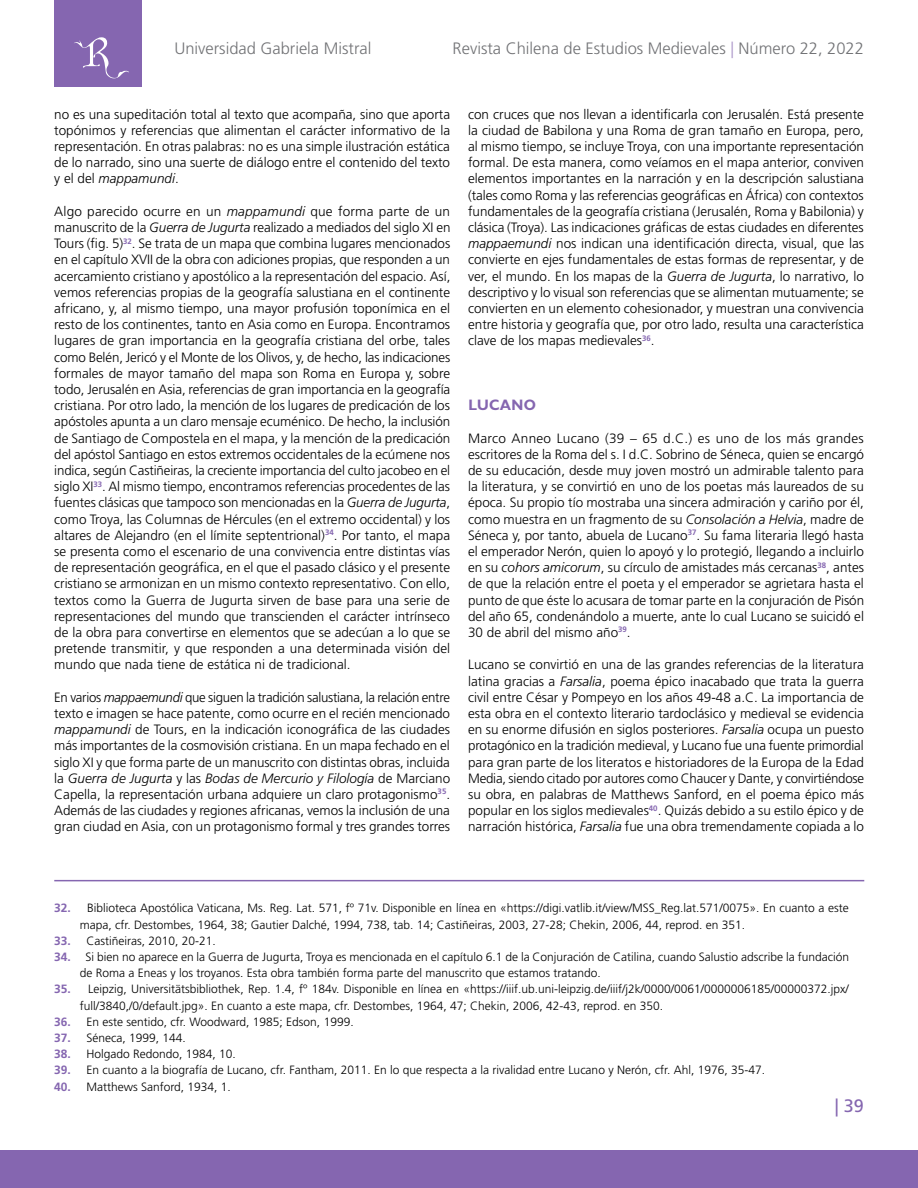
<style>
.page{position:relative;width:918px;height:1188px;background:#fff}
.page>*{position:absolute;margin:0;border:0;box-sizing:border-box;transform-origin:0 0}
.t1{font:18px "Frutiger LT Std";color:#8566b0}
.t2{font:300 16.5px "Frutiger LT Std";color:#717275}
.t3{font:700 15px "Gill Sans Display MT Pro";color:#8566b0}
.t4{font:300 13.5px/16.2px "Frutiger LT Std";color:#000;text-align:justify}
.t5{font:300 12px/16.2px "Frutiger LT Std";color:#000}
.s1{color:#ac97c9}
.s2{font-style:italic}
.s3{font-weight:700;color:#8566b0}
</style>
<div class="page">
<div style="left:0;top:1151px;width:918px;height:37px;background:#8566b0"></div>
<div style="left:54px;top:0;width:88px;height:86px;background:#8566b0"></div>
<svg style="left:74px;top:37px;width:55px;height:42px"></svg>
<hr style="left:54px;top:880px;width:810px;height:1px;background:#8566b0">
<p class="t2" style="left:174px;top:39px;width:199px">Universidad Gabriela Mistral</p>
<p class="t2" style="left:453px;top:39px;width:413px">Revista Chilena de Estudios Medievales <span class="s1">|</span> Número 22, 2022</p>
<p class="t4" style="left:54px;top:106px;width:397px">no es una supeditación total al texto que acompaña, sino que aporta topónimos y referencias que alimentan el carácter informativo de la representación. En otras palabras: no es una simple ilustración estática de lo narrado, sino una suerte de diálogo entre el contenido del texto y el del <span class="s2">mappamundi</span>.</p>
<p class="t4" style="left:54px;top:203px;width:398px">Algo parecido ocurre en un <span class="s2">mappamundi</span> que forma parte de un manuscrito de la <span class="s2">Guerra de Jugurta</span> realizado a mediados del siglo XI en Tours (fig. 5)<sup>32</sup>. Se trata de un mapa que combina lugares mencionados en el capítulo XVII de la obra con adiciones propias, que responden a un acercamiento cristiano y apostólico a la representación del espacio. Así, vemos referencias propias de la geografía salustiana en el continente africano, y, al mismo tiempo, una mayor profusión toponímica en el resto de los continentes, tanto en Asia como en Europa. Encontramos lugares de gran importancia en la geografía cristiana del orbe, tales como Belén, Jericó y el Monte de los Olivos, y, de hecho, las indicaciones formales de mayor tamaño del mapa son Roma en Europa y, sobre todo, Jerusalén en Asia, referencias de gran importancia en la geografía cristiana. Por otro lado, la mención de los lugares de predicación de los apóstoles apunta a un claro mensaje ecuménico. De hecho, la inclusión de Santiago de Compostela en el mapa, y la mención de la predicación del apóstol Santiago en estos extremos occidentales de la ecúmene nos indica, según Castiñeiras, la creciente importancia del culto jacobeo en el siglo XI<sup>33</sup>. Al mismo tiempo, encontramos referencias procedentes de las fuentes clásicas que tampoco son mencionadas en la <span class="s2">Guerra de Jugurta</span>, como Troya, las Columnas de Hércules (en el extremo occidental) y los altares de Alejandro (en el límite septentrional)<sup>34</sup>. Por tanto, el mapa se presenta como el escenario de una convivencia entre distintas vías de representación geográfica, en el que el pasado clásico y el presente cristiano se armonizan en un mismo contexto representativo. Con ello, textos como la Guerra de Jugurta sirven de base para una serie de representaciones del mundo que transcienden el carácter intrínseco de la obra para convertirse en elementos que se adecúan a lo que se pretende transmitir, y que responden a una determinada visión del mundo que nada tiene de estática ni de tradicional.</p>
<p class="t4" style="left:54px;top:689px;width:397px">En varios <span class="s2">mappaemundi</span> que siguen la tradición salustiana, la relación entre texto e imagen se hace patente, como ocurre en el recién mencionado <span class="s2">mappamundi</span> de Tours, en la indicación iconográfica de las ciudades más importantes de la cosmovisión cristiana. En un mapa fechado en el siglo XI y que forma parte de un manuscrito con distintas obras, incluida la <span class="s2">Guerra de Jugurta</span> y las <span class="s2">Bodas de Mercurio y Filología</span> de Marciano Capella, la representación urbana adquiere un claro protagonismo<sup>35</sup>.<br>Además de las ciudades y regiones africanas, vemos la inclusión de una gran ciudad en Asia, con un protagonismo formal y tres grandes torres</p>
<p class="t4" style="left:468px;top:106px;width:397px">con cruces que nos llevan a identificarla con Jerusalén. Está presente la ciudad de Babilona y una Roma de gran tamaño en Europa, pero, al mismo tiempo, se incluye Troya, con una importante representación formal. De esta manera, como veíamos en el mapa anterior, conviven elementos importantes en la narración y en la descripción salustiana (tales como Roma y las referencias geográficas en África) con contextos fundamentales de la geografía cristiana (Jerusalén, Roma y Babilonia) y clásica (Troya). Las indicaciones gráficas de estas ciudades en diferentes <span class="s2">mappaemundi</span> nos indican una identificación directa, visual, que las convierte en ejes fundamentales de estas formas de representar, y de ver, el mundo. En los mapas de la <span class="s2">Guerra de Jugurta</span>, lo narrativo, lo descriptivo y lo visual son referencias que se alimentan mutuamente; se convierten en un elemento cohesionador, y muestran una convivencia entre historia y geografía que, por otro lado, resulta una característica clave de los mapas medievales<sup>36</sup>.</p>
<p class="t3" style="left:468px;top:396px;width:69px">LUCANO</p>
<p class="t4" style="left:468px;top:430px;width:398px">Marco Anneo Lucano (39 – 65 d.C.) es uno de los más grandes escritores de la Roma del s. I d.C. Sobrino de Séneca, quien se encargó de su educación, desde muy joven mostró un admirable talento para la literatura, y se convirtió en uno de los poetas más laureados de su época. Su propio tío mostraba una sincera admiración y cariño por él, como muestra en un fragmento de su <span class="s2">Consolación a Helvia</span>, madre de Séneca y, por tanto, abuela de Lucano<sup>37</sup>. Su fama literaria llegó hasta el emperador Nerón, quien lo apoyó y lo protegió, llegando a incluirlo en su <span class="s2">cohors amicorum</span>, su círculo de amistades más cercanas<sup>38</sup>, antes de que la relación entre el poeta y el emperador se agrietara hasta el punto de que éste lo acusara de tomar parte en la conjuración de Pisón del año 65, condenándolo a muerte, ante lo cual Lucano se suicidó el 30 de abril del mismo año<sup>39</sup>.</p>
<p class="t4" style="left:468px;top:657px;width:398px">Lucano se convirtió en una de las grandes referencias de la literatura latina gracias a <span class="s2">Farsalia</span>, poema épico inacabado que trata la guerra civil entre César y Pompeyo en los años 49-48 a.C. La importancia de esta obra en el contexto literario tardoclásico y medieval se evidencia en su enorme difusión en siglos posteriores. <span class="s2">Farsalia</span> ocupa un puesto protagónico en la tradición medieval, y Lucano fue una fuente primordial para gran parte de los literatos e historiadores de la Europa de la Edad Media, siendo citado por autores como Chaucer y Dante, y convirtiéndose su obra, en palabras de Matthews Sanford, en el poema épico más popular en los siglos medievales<sup>40</sup>. Quizás debido a su estilo épico y de narración histórica, <span class="s2">Farsalia</span> fue una obra tremendamente copiada a lo</p>
<p class="t5" style="left:80px;top:900px;width:771px;text-indent:-26px"><span class="s3">32.</span> Biblioteca Apostólica Vaticana, Ms. Reg. Lat. 571, fº 71v. Disponible en línea en «https://digi.vatlib.it/view/MSS_Reg.lat.571/0075». En cuanto a este mapa, cfr. Destombes, 1964, 38; Gautier Dalché, 1994, 738, tab. 14; Castiñeiras, 2003, 27-28; Chekin, 2006, 44, reprod. en 351.</p>
<p class="t5" style="left:54px;top:933px;width:163px"><span class="s3">33.</span> Castiñeiras, 2010, 20-21.</p>
<p class="t5" style="left:80px;top:949px;width:771px;text-indent:-26px"><span class="s3">34.</span> Si bien no aparece en la Guerra de Jugurta, Troya es mencionada en el capítulo 6.1 de la Conjuración de Catilina, cuando Salustio adscribe la fundación de Roma a Eneas y los troyanos. Esta obra también forma parte del manuscrito que estamos tratando.</p>
<p class="t5" style="left:80px;top:981px;width:771px;text-indent:-26px"><span class="s3">35.</span> Leipzig, Universitätsbibliothek, Rep. 1.4, fº 184v. Disponible en línea en «https://iiif.ub.uni-leipzig.de/iiif/j2k/0000/0061/0000006185/00000372.jpx/ full/3840,/0/default.jpg». En cuanto a este mapa, cfr. Destombes, 1964, 47; Chekin, 2006, 42-43, reprod. en 350.</p>
<p class="t5" style="left:54px;top:1014px;width:301px"><span class="s3">36.</span> En este sentido, cfr. Woodward, 1985; Edson, 1999.</p>
<p class="t5" style="left:54px;top:1030px;width:133px"><span class="s3">37.</span> Séneca, 1999, 144.</p>
<p class="t5" style="left:54px;top:1046px;width:183px"><span class="s3">38.</span> Holgado Redondo, 1984, 10.</p>
<p class="t5" style="left:54px;top:1062px;width:712px"><span class="s3">39.</span> En cuanto a la biografía de Lucano, cfr. Fantham, 2011. En lo que respecta a la rivalidad entre Lucano y Nerón, cfr. Ahl, 1976, 35-47.</p>
<p class="t5" style="left:54px;top:1078px;width:178px"><span class="s3">40.</span> Matthews Sanford, 1934, 1.</p>
<h1 class="t1" style="left:835px;top:1095px;width:31px">| 39</h1>
</div>
